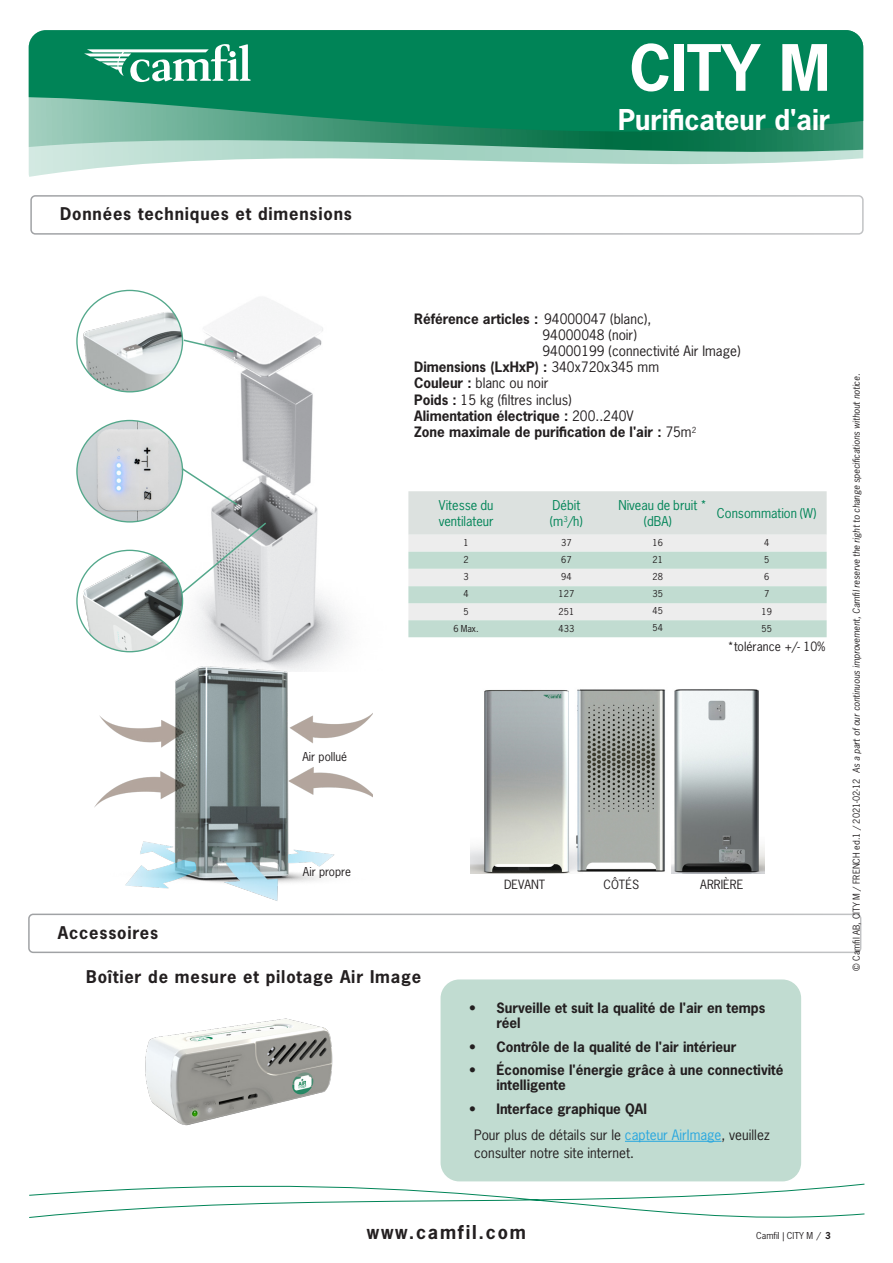
<style>
.page{position:relative;width:893px;height:1263px;background:#fff}
.page>*{position:absolute;margin:0;border:0;box-sizing:border-box;transform-origin:0 0}
.t1{font:700 60px "News Gothic Std";color:#fff}
.t2{font:700 27px "News Gothic Std";color:#fff}
.t3{font:700 18px "News Gothic Std";letter-spacing:.1em;color:#231f20}
.ruta{font:700 16.5px "News Gothic Std";letter-spacing:.05em;color:#231f20}
.Properties{font:700 13.5px/15px "News Gothic Std";color:#231f20}
.Properties-2{font:13.5px/16.2px "News Gothic Std";color:#231f20}
.TblHeader{font:12.75px/16.5px "News Gothic Std";color:#008457}
.t4{font:12px "News Gothic Std";color:#231f20}
.t5{font:12px "News Gothic Std";color:#221e1f}
.t6{font:11.55px "News Gothic Std";color:#231f20}
.t7{font:italic 9px "News Gothic Std";letter-spacing:-.005em;color:#231f20}
.TblCellText{font:9px "News Gothic Std";color:#231f20}
.s1{font-weight:700}
.s2{font-weight:400}
.s3{color:#28a7df}
.s4{font-style:normal}
</style>
<div class="page">
<svg style="left:29px;top:30px;width:834px;height:147px;background:#3e9f7d"></svg>
<svg style="left:84px;top:44px;width:167px;height:38px"></svg>
<div style="left:229px;top:51px;width:7px;height:6px;background:#fff;border-radius:50%"></div>
<svg style="left:29px;top:1162px;width:836px;height:56px"></svg>
<div style="left:30px;top:195px;width:834px;height:40px;border:2px solid #9d9fa2;border-radius:4px"></div>
<div style="left:28px;top:913px;width:833px;height:40px;border:2px solid #9d9fa2;border-radius:4px"></div>
<svg style="left:408px;top:491px;width:419px;height:146px;background:#d8e3df"></svg>
<img style="left:130px;top:289px;width:216px;height:369px">
<img style="left:77px;top:290px;width:106px;height:102px">
<img style="left:77px;top:420px;width:106px;height:102px">
<img style="left:77px;top:550px;width:106px;height:102px">
<svg style="left:182px;top:338px;width:53px;height:15px"></svg>
<svg style="left:180px;top:466px;width:59px;height:41px"></svg>
<svg style="left:180px;top:521px;width:88px;height:74px"></svg>
<img style="left:470px;top:690px;width:104px;height:183px">
<img style="left:672px;top:689px;width:92px;height:184px">
<img style="left:574px;top:689px;width:92px;height:183px">
<img style="left:94px;top:658px;width:279px;height:243px">
<img style="left:145px;top:1018px;width:188px;height:108px">
<div style="left:441px;top:980px;width:359px;height:201px;background:#c1dcd1;border-radius:18px"></div>
<div style="left:441px;top:979px;width:360px;height:202px;border:2px solid #c1dcd1;border-radius:18px"></div>
<hr style="left:625px;top:1141px;width:96px;height:1px;background:#28a7df">
<p class="ruta" style="left:60px;top:203px;width:293px">Données techniques et dimensions</p>
<p class="t1" style="left:629px;top:28px;width:202px">CITY M</p>
<p class="t2" style="left:618px;top:102px;width:214px">Purificateur d'air</p>
<p class="Properties-2" style="left:542px;top:310px;width:200px;text-indent:-128px"><span class="s1">Référence articles :</span> 94000047 (blanc),<br>94000048 (noir)<br>94000199 (connectivité Air Image)</p>
<p class="Properties" style="left:414px;top:359px;width:246px">Dimensions (LxHxP) : <span class="s2">340x720x345 mm</span></p>
<p class="Properties-2" style="left:414px;top:375px;width:136px"><span class="s1">Couleur :</span> blanc ou noir</p>
<p class="Properties-2" style="left:414px;top:391px;width:159px"><span class="s1">Poids :</span> 15 kg (filtres inclus)</p>
<p class="Properties" style="left:414px;top:408px;width:221px">Alimentation électrique : <span class="s2">200..240V</span></p>
<p class="Properties" style="left:414px;top:424px;width:284px">Zone maximale de purification de l'air : <span class="s2">75m</span><sup>2</sup></p>
<p class="TblHeader" style="left:439px;top:496px;width:56px">Vitesse du ventilateur</p>
<p class="TblHeader" style="left:550px;top:496px;width:34px">Débit (m<sup>3</sup>/h)</p>
<p class="TblHeader" style="left:644px;top:496px;width:65px;text-indent:-25px">Niveau de bruit * (dBA)</p>
<p class="TblHeader" style="left:717px;top:505px;width:101px">Consommation (W)</p>
<p class="TblCellText" style="left:464px;top:537px;width:7px">1</p>
<p class="TblCellText" style="left:561px;top:537px;width:12px">37</p>
<p class="TblCellText" style="left:653px;top:536px;width:12px">16</p>
<p class="TblCellText" style="left:764px;top:537px;width:7px">4</p>
<p class="TblCellText" style="left:464px;top:554px;width:7px">2</p>
<p class="TblCellText" style="left:561px;top:554px;width:12px">67</p>
<p class="TblCellText" style="left:653px;top:554px;width:12px">21</p>
<p class="TblCellText" style="left:764px;top:554px;width:7px">5</p>
<p class="TblCellText" style="left:464px;top:571px;width:7px">3</p>
<p class="TblCellText" style="left:561px;top:571px;width:12px">94</p>
<p class="TblCellText" style="left:653px;top:571px;width:12px">28</p>
<p class="TblCellText" style="left:764px;top:571px;width:7px">6</p>
<p class="TblCellText" style="left:464px;top:588px;width:7px">4</p>
<p class="TblCellText" style="left:559px;top:588px;width:17px">127</p>
<p class="TblCellText" style="left:653px;top:588px;width:12px">35</p>
<p class="TblCellText" style="left:764px;top:588px;width:7px">7</p>
<p class="TblCellText" style="left:464px;top:605px;width:7px">5</p>
<p class="TblCellText" style="left:559px;top:605px;width:17px">251</p>
<p class="TblCellText" style="left:653px;top:605px;width:12px">45</p>
<p class="TblCellText" style="left:761px;top:605px;width:12px">19</p>
<p class="TblCellText" style="left:454px;top:622px;width:27px">6 Max.</p>
<p class="TblCellText" style="left:559px;top:622px;width:17px">433</p>
<p class="TblCellText" style="left:653px;top:622px;width:12px">54</p>
<p class="TblCellText" style="left:761px;top:622px;width:12px">55</p>
<p class="t6" style="left:302px;top:749px;width:46px">Air pollué</p>
<p class="ruta" style="left:58px;top:921px;width:102px">Accessoires</p>
<p class="t6" style="left:303px;top:864px;width:49px">Air propre</p>
<p class="ruta" style="left:86px;top:966px;width:336px">Boîtier de mesure et pilotage Air Image</p>
<p class="t5" style="left:727px;top:639px;width:100px">*tolérance +/- 10%</p>
<p class="t4" style="left:504px;top:877px;width:43px">DEVANT</p>
<p class="t4" style="left:604px;top:877px;width:37px">CÔTÉS</p>
<p class="t4" style="left:700px;top:877px;width:45px">ARRIÈRE</p>
<p class="Properties" style="left:496px;top:1000px;width:270px;text-indent:-27px">• Surveille et suit la qualité de l'air en temps réel</p>
<p class="Properties" style="left:469px;top:1039px;width:268px">• Contrôle de la qualité de l'air intérieur</p>
<p class="Properties" style="left:496px;top:1062px;width:288px;text-indent:-27px">• Économise l'énergie grâce à une connectivité intelligente</p>
<p class="Properties" style="left:469px;top:1101px;width:179px">• Interface graphique QAI</p>
<p class="Properties-2" style="left:474px;top:1126px;width:298px;line-height:18px">Pour plus de détails sur le <span class="s3">capteur AirImage</span>, veuillez consulter notre site internet.</p>
<p class="t7" style="left:851px;top:971px;width:599px;rotate:-90deg"><span class="s4">© Camfil AB, CITY M / FRENCH ed.1 / 2021-02-12</span> As a part of our continuous improvement, Camfil reserve the right to change specifications without notice.</p>
<h3 class="t3" style="left:367px;top:1220px;width:161px">www.camfil.com</h3>
<p class="TblCellText" style="left:756px;top:1229px;width:76px">Camfil | CITY M / <span class="s1">3</span></p>
</div>
